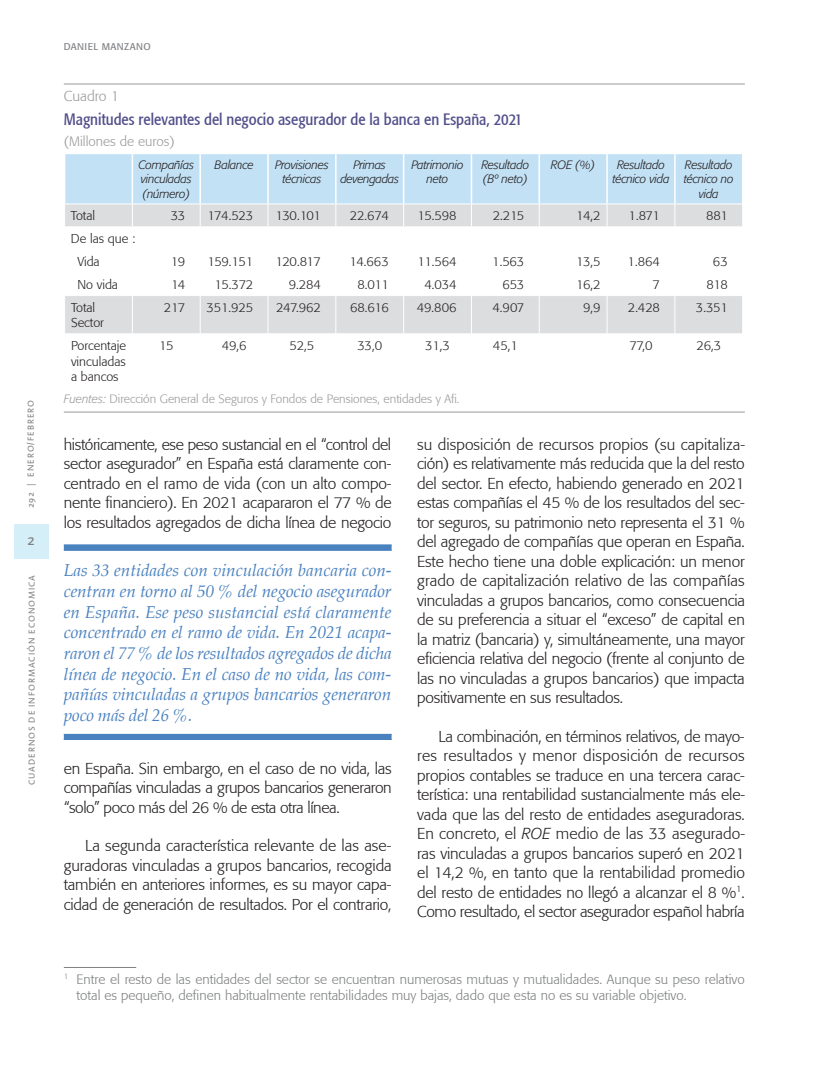
<style>
.page{position:relative;width:830px;height:1085px;background:#fff}
.page>*{position:absolute;margin:0;border:0;box-sizing:border-box;transform-origin:0 0}
.t1{font:italic 17.25px/20.7px "Palatino";letter-spacing:-.01em;color:#4a81bf;text-align:justify}
.t2{font:condensed 16.5px "Formata";color:#524f8a}
.t3{font:300 15.75px/19.5px "Formata";letter-spacing:-.015em;color:#231f20;text-align:justify}
.t4{font:15px "Linotype Aroma";color:#7f8080}
.t5{font:300 14.25px "Formata";color:#9b9a99}
.t6{font:300 13.5px/16.2px "Formata";color:#7f8080}
.t7{font:300 13.5px "Formata";color:#9b9a99}
.t8{font:300 12.75px/15.3px "Formata";letter-spacing:-.02em;color:#231f20;text-align:justify}
.t9{font:300 12.75px/23px "Formata";color:#231f20}
.t10{font:italic 300 12px/14.4px "Formata";letter-spacing:-.02em;color:#231f20;text-align:center}
.t11{font:300 12px "Formata";color:#9b9a99}
.t12{font:9.75px "Formata";letter-spacing:.04em;color:#808285}
.t13{font:9px "Linotype Aroma";letter-spacing:.1em;color:#808285}
.s1{font-style:italic}
</style>
<div class="page">
<div style="left:14px;top:524px;width:34px;height:34px;background:#d5eff8"></div>
<hr style="left:64px;top:966px;width:72px;height:1px;background:#7f8080">
<hr style="left:64px;top:84px;width:680px;height:1px;background:#9b9a99">
<div style="left:65px;top:296px;width:677px;height:37px;background:#dcdddf"></div>
<hr style="left:132px;top:296px;width:1px;height:37px;background:#fff">
<hr style="left:200px;top:296px;width:1px;height:37px;background:#fff">
<hr style="left:267px;top:296px;width:1px;height:37px;background:#fff">
<hr style="left:335px;top:296px;width:1px;height:37px;background:#fff">
<hr style="left:403px;top:296px;width:1px;height:37px;background:#fff">
<hr style="left:471px;top:296px;width:1px;height:37px;background:#fff">
<hr style="left:538px;top:296px;width:1px;height:37px;background:#fff">
<hr style="left:606px;top:296px;width:1px;height:37px;background:#fff">
<hr style="left:674px;top:296px;width:1px;height:37px;background:#fff">
<svg style="left:65px;top:154px;width:677px;height:73px;background:#cce1ee"></svg>
<hr style="left:674px;top:226px;width:68px;height:1px;background:#fff">
<hr style="left:64px;top:411px;width:680px;height:1px;background:#9b9a99">
<div style="left:64px;top:544px;width:327px;height:6px;background:#4a81bf"></div>
<div style="left:64px;top:733px;width:327px;height:6px;background:#4a81bf"></div>
<p class="t13" style="left:25px;top:508px;width:110px;rotate:-90deg">292 | ENERO/FEBRERO</p>
<p class="t4" style="left:27px;top:530px;width:10px">2</p>
<p class="t13" style="left:26px;top:785px;width:212px;rotate:-90deg">CUADERNOS DE INFORMACIÓN ECONOMICA</p>
<p class="t12" style="left:64px;top:40px;width:88px">DANIEL MANZANO</p>
<p class="t5" style="left:64px;top:88px;width:57px">Cuadro 1</p>
<p class="t2" style="left:64px;top:110px;width:460px">Magnitudes relevantes del negocio asegurador de la banca en España, 2021</p>
<p class="t7" style="left:64px;top:133px;width:112px">(Millones de euros)</p>
<p class="t10" style="left:138px;top:157px;width:57px;text-align:left">Compañías vinculadas (número)</p>
<p class="t10" style="left:214px;top:157px;width:41px">Balance</p>
<p class="t10" style="left:275px;top:157px;width:55px">Provisiones técnicas</p>
<p class="t10" style="left:340px;top:157px;width:60px">Primas devengadas</p>
<p class="t10" style="left:411px;top:157px;width:54px">Patrimonio neto</p>
<p class="t10" style="left:481px;top:157px;width:49px;text-align:left">Resultado (Bº neto)</p>
<p class="t10" style="left:550px;top:157px;width:46px">ROE (%)</p>
<p class="t10" style="left:612px;top:157px;width:59px">Resultado técnico vida</p>
<p class="t10" style="left:683px;top:157px;width:51px">Resultado técnico no vida</p>
<p class="t8" style="left:71px;top:208px;width:26px">Total</p>
<p class="t8" style="left:171px;top:208px;width:16px">33</p>
<p class="t8" style="left:207px;top:208px;width:47px">174.523</p>
<p class="t8" style="left:275px;top:208px;width:47px">130.101</p>
<p class="t8" style="left:350px;top:208px;width:40px">22.674</p>
<p class="t8" style="left:417px;top:208px;width:41px">15.598</p>
<p class="t8" style="left:492px;top:208px;width:33px">2.215</p>
<p class="t8" style="left:576px;top:208px;width:26px">14,2</p>
<p class="t8" style="left:628px;top:208px;width:33px">1.871</p>
<p class="t8" style="left:705px;top:208px;width:23px">881</p>
<p class="t9" style="left:77px;top:227px;width:59px;text-indent:-6px">De las que :<br>Vida</p>
<p class="t8" style="left:171px;top:254px;width:16px">19</p>
<p class="t8" style="left:207px;top:254px;width:47px">159.151</p>
<p class="t8" style="left:275px;top:254px;width:47px">120.817</p>
<p class="t8" style="left:349px;top:254px;width:41px">14.663</p>
<p class="t8" style="left:417px;top:254px;width:41px">11.564</p>
<p class="t8" style="left:492px;top:254px;width:34px">1.563</p>
<p class="t8" style="left:576px;top:254px;width:26px">13,5</p>
<p class="t8" style="left:627px;top:254px;width:34px">1.864</p>
<p class="t8" style="left:712px;top:254px;width:16px">63</p>
<p class="t8" style="left:77px;top:277px;width:42px">No vida</p>
<p class="t8" style="left:171px;top:277px;width:16px">14</p>
<p class="t8" style="left:214px;top:277px;width:40px">15.372</p>
<p class="t8" style="left:289px;top:277px;width:34px">9.284</p>
<p class="t8" style="left:357px;top:277px;width:33px">8.011</p>
<p class="t8" style="left:424px;top:277px;width:34px">4.034</p>
<p class="t8" style="left:502px;top:277px;width:24px">653</p>
<p class="t8" style="left:576px;top:277px;width:26px">16,2</p>
<p class="t8" style="left:652px;top:277px;width:9px">7</p>
<p class="t8" style="left:706px;top:277px;width:23px">818</p>
<p class="t9" style="left:71px;top:300px;width:34px;line-height:15.3px">Total<br>Sector</p>
<p class="t8" style="left:164px;top:300px;width:23px">217</p>
<p class="t8" style="left:206px;top:300px;width:48px">351.925</p>
<p class="t8" style="left:276px;top:300px;width:46px">247.962</p>
<p class="t8" style="left:350px;top:300px;width:40px">68.616</p>
<p class="t8" style="left:416px;top:300px;width:41px">49.806</p>
<p class="t8" style="left:492px;top:300px;width:33px">4.907</p>
<p class="t8" style="left:583px;top:300px;width:19px">9,9</p>
<p class="t8" style="left:627px;top:300px;width:34px">2.428</p>
<p class="t8" style="left:695px;top:300px;width:33px">3.351</p>
<p class="t8" style="left:71px;top:338px;width:56px">Porcentaje vinculadas a bancos</p>
<p class="t8" style="left:159px;top:338px;width:16px">15</p>
<p class="t8" style="left:221px;top:338px;width:26px">49,6</p>
<p class="t8" style="left:289px;top:338px;width:26px">52,5</p>
<p class="t8" style="left:357px;top:338px;width:26px">33,0</p>
<p class="t8" style="left:425px;top:338px;width:26px">31,3</p>
<p class="t8" style="left:492px;top:338px;width:26px">45,1</p>
<p class="t8" style="left:629px;top:338px;width:24px">77,0</p>
<p class="t8" style="left:696px;top:338px;width:26px">26,3</p>
<p class="t11" style="left:64px;top:392px;width:397px"><span class="s1">Fuentes:</span> Dirección General de Seguros y Fondos de Pensiones, entidades y Afi.</p>
<p class="t3" style="left:64px;top:434px;width:329px">históricamente, ese peso sustancial en el “control del sector asegurador” en España está claramente con&shy;centrado en el ramo de vida (con un alto compo&shy;nente financiero). En 2021 acapararon el 77 % de los resultados agregados de dicha línea de negocio</p>
<p class="t1" style="left:64px;top:559px;width:329px">Las 33 entidades con vinculación bancaria con&shy;centran en torno al 50 % del negocio asegurador en España. Ese peso sustancial está claramente concentrado en el ramo de vida. En 2021 acapa&shy;raron el 77 % de los resultados agregados de dicha línea de negocio. En el caso de no vida, las com&shy;pañías vinculadas a grupos bancarios generaron poco más del 26 %.</p>
<p class="t3" style="left:64px;top:758px;width:329px">en España. Sin embargo, en el caso de no vida, las compañías vinculadas a grupos bancarios generaron “solo” poco más del 26 % de esta otra línea.</p>
<p class="t3" style="left:64px;top:836px;width:329px;text-indent:21px">La segunda característica relevante de las ase&shy;guradoras vinculadas a grupos bancarios, recogida también en anteriores informes, es su mayor capa&shy;cidad de generación de resultados. Por el contrario,</p>
<p class="t3" style="left:417px;top:434px;width:329px">su disposición de recursos propios (su capitaliza&shy;ción) es relativamente más reducida que la del resto del sector. En efecto, habiendo generado en 2021 estas compañías el 45 % de los resultados del sec&shy;tor seguros, su patrimonio neto representa el 31 % del agregado de compañías que operan en España.<br>Este hecho tiene una doble explicación: un menor grado de capitalización relativo de las compañías vinculadas a grupos bancarios, como consecuencia de su preferencia a situar el “exceso” de capital en la matriz (bancaria) y, simultáneamente, una mayor eficiencia relativa del negocio (frente al conjunto de las no vinculadas a grupos bancarios) que impacta positivamente en sus resultados.</p>
<p class="t3" style="left:417px;top:726px;width:329px;text-indent:21px">La combinación, en términos relativos, de mayo&shy;res resultados y menor disposición de recursos propios contables se traduce en una tercera carac&shy;terística: una rentabilidad sustancialmente más ele&shy;vada que las del resto de entidades aseguradoras.<br>En concreto, el <span class="s1">ROE</span> medio de las 33 asegurado&shy;ras vinculadas a grupos bancarios superó en 2021 el 14,2 %, en tanto que la rentabilidad promedio del resto de entidades no llegó a alcanzar el 8 %<sup>1</sup>.<br>Como resultado, el sector asegurador español habría</p>
<p class="t6" style="left:77px;top:970px;width:669px;text-indent:-13px"><sup>1</sup> Entre el resto de las entidades del sector se encuentran numerosas mutuas y mutualidades. Aunque su peso relativo total es pequeño, definen habitualmente rentabilidades muy bajas, dado que esta no es su variable objetivo.</p>
</div>
